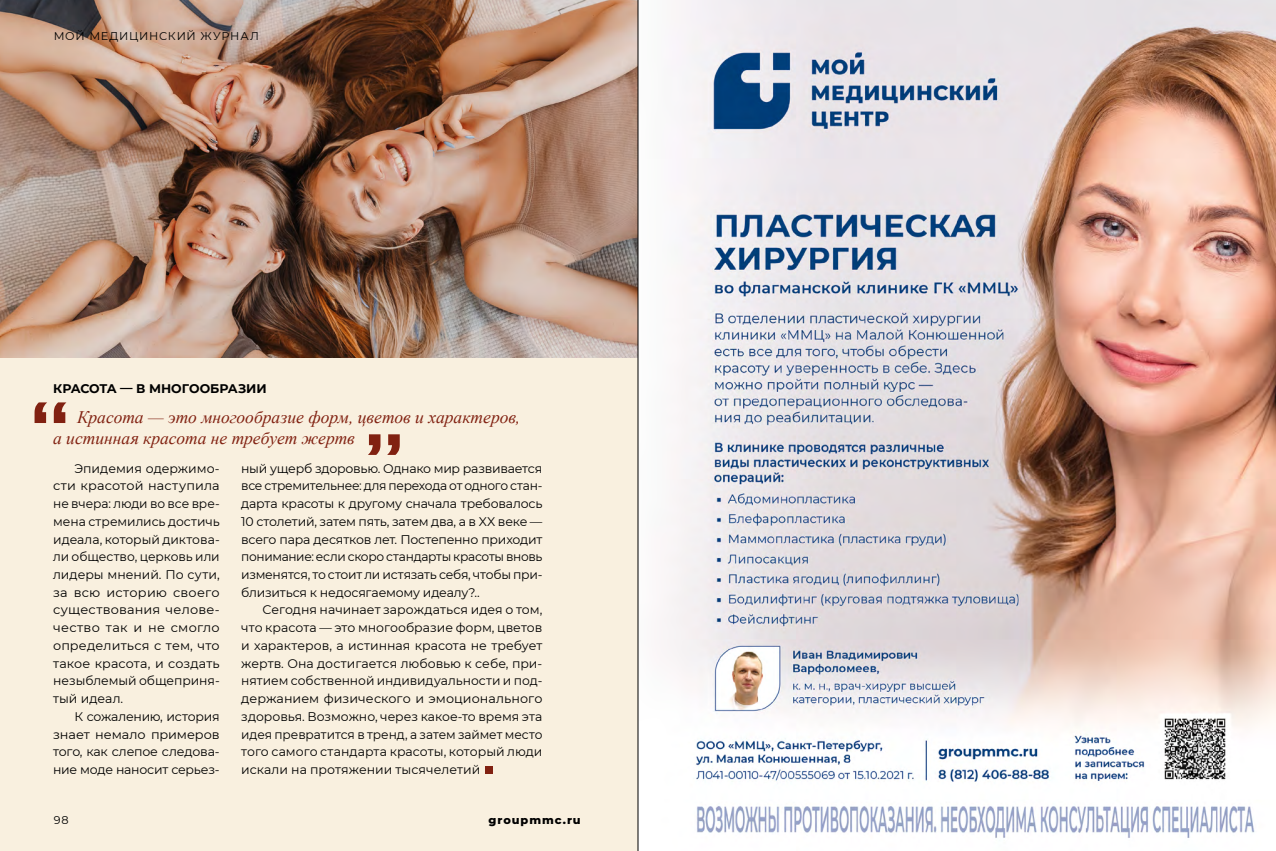
<style>
.page{position:relative;width:1276px;height:851px;background:#fff}
.page>*{position:absolute;margin:0;border:0;box-sizing:border-box;transform-origin:0 0}
.t1{font:italic 17.5px/21px "Times New Roman";letter-spacing:-.005em;color:#812111}
.t2{font:12.5px/17.8px "Montserrat";letter-spacing:-.005em;color:#000;text-align:justify}
.t3{font:700 12.5px "Montserrat";letter-spacing:-.01em;color:#000}
.t4{font:11.25px "Montserrat";letter-spacing:.065em;color:#000}
.t5{font:800 11.25px "Montserrat";letter-spacing:.085em;color:#000}
</style>
<div class="page">
<div style="left:0;top:0;width:638px;height:850px;background:#f9f0df"></div>
<svg style="left:35px;top:402px;width:31px;height:21px"></svg>
<svg style="left:368px;top:434px;width:32px;height:21px"></svg>
<img style="left:0;top:0;width:638px;height:357px">
<div style="left:485px;top:766px;width:8px;height:8px;background:#812111"></div>
<img style="left:664px;top:0;width:612px;height:838px">
<hr style="left:638px;top:0;width:1px;height:850px;background:#000">
<p class="t4" style="left:54px;top:28px;width:207px">мой М едицинский журнал</p>
<p class="t3" style="left:53px;top:379px;width:215px">Красота — в многообразии</p>
<h1 class="t1" style="left:53px;top:406px;width:469px;text-indent:24px">Красота — это многообразие форм, цветов и характеров, а истинная красота не требует жертв</h1>
<p class="t2" style="left:53px;top:459px;width:168px;text-indent:21px">Эпидемия одержимо&shy;сти красотой наступила не вчера: люди во все вре&shy;мена стремились достичь идеала, который диктова&shy;ли общество, церковь или лидеры мнений. По сути, за всю историю своего существования челове&shy;чество так и не смогло определиться с тем, что такое красота, и создать незыблемый общеприня&shy;тый идеал.</p>
<p class="t2" style="left:53px;top:707px;width:168px;text-indent:21px">К сожалению, история знает немало примеров того, как слепое следова&shy;ние моде наносит серьез-</p>
<p class="t4" style="left:54px;top:812px;width:17px">98</p>
<p class="t2" style="left:241px;top:459px;width:303px">ный ущерб здоровью. Однако мир развивается все стремительнее: для перехода от одного стан&shy;дарта красоты к другому сначала требовалось 10 столетий, затем пять, затем два, а в XX веке — всего пара десятков лет. Постепенно приходит понимание: если скоро стандарты красоты вновь изменятся, то стоит ли истязать себя, чтобы при&shy;близиться к недосягаемому идеалу?..</p>
<p class="t2" style="left:241px;top:600px;width:303px;text-indent:21px">Сегодня начинает зарождаться идея о том, что красота — это многообразие форм, цветов и характеров, а истинная красота не требует жертв. Она достигается любовью к себе, при&shy;нятием собственной индивидуальности и под&shy;держанием физического и эмоционального здоровья. Возможно, через какое-то время эта идея превратится в тренд, а затем займет место того самого стандарта красоты, который люди искали на протяжении тысячелетий</p>
<p class="t5" style="left:488px;top:811px;width:94px">groupmmc.ru</p>
</div>
